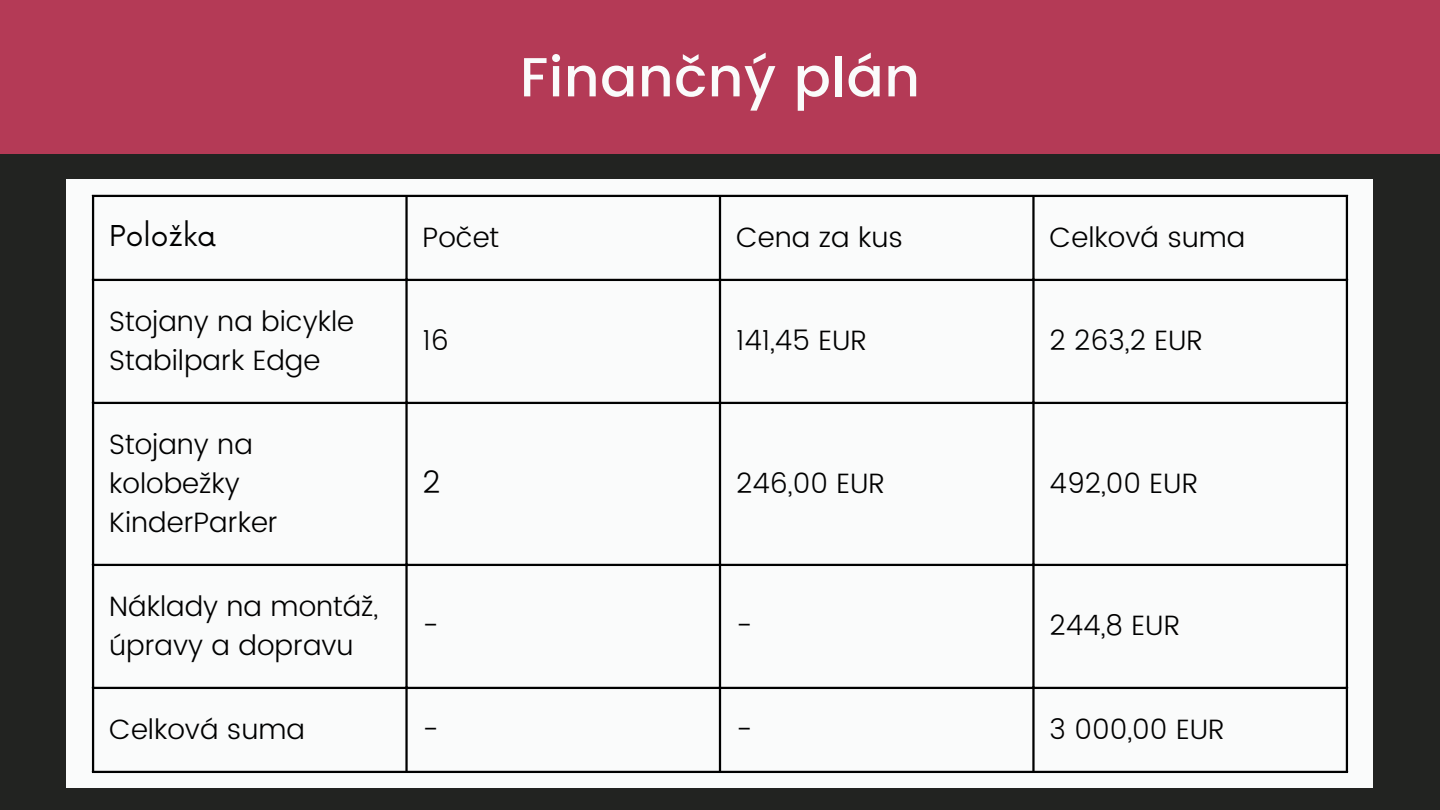
<style>
.page{position:relative;width:1440px;height:810px;background:#222321}
.page>*{position:absolute;margin:0;border:0;box-sizing:border-box;transform-origin:0 0}
.t1{font:500 55px "Poppins";letter-spacing:.01em;color:#fafbfb}
.t2{font:300 31px "Poppins";color:#000}
.t3{font:300 28px/39px "Poppins";color:#000}
.t4{font:28px "Now";color:#000}
</style>
<div class="page">
<div style="left:67px;top:180px;width:1306px;height:608px;background:#fafbfb"></div>
<div style="left:0;top:0;width:1440px;height:154px;background:#b43a56"></div>
<hr style="left:92px;top:197px;width:2px;height:574px;background:#000">
<hr style="left:405px;top:197px;width:3px;height:574px;background:#000">
<hr style="left:719px;top:197px;width:2px;height:574px;background:#000">
<hr style="left:1032px;top:197px;width:3px;height:574px;background:#000">
<hr style="left:1346px;top:197px;width:2px;height:574px;background:#000">
<hr style="left:92px;top:195px;width:1256px;height:2px;background:#000">
<hr style="left:92px;top:279px;width:1256px;height:2px;background:#000">
<hr style="left:92px;top:402px;width:1256px;height:2px;background:#000">
<hr style="left:92px;top:564px;width:1256px;height:2px;background:#000">
<hr style="left:92px;top:687px;width:1256px;height:2px;background:#000">
<hr style="left:92px;top:771px;width:1256px;height:2px;background:#000">
<p class="t1" style="left:520px;top:45px;width:402px">Finančný plán</p>
<p class="t4" style="left:109px;top:220px;width:108px">Položka</p>
<h1 class="t3" style="left:423px;top:217px;width:78px">Počet</h1>
<p class="t3" style="left:736px;top:217px;width:168px">Cena za kus</p>
<p class="t3" style="left:1050px;top:217px;width:197px">Celková suma</p>
<p class="t3" style="left:109px;top:301px;width:246px">Stojany na bicykle<br>Stabilpark Edge</p>
<p class="t3" style="left:109px;top:424px;width:170px">Stojany na kolobežky<br>KinderParker</p>
<p class="t3" style="left:109px;top:586px;width:271px">Náklady na montáž, úpravy a dopravu</p>
<p class="t3" style="left:423px;top:321px;width:28px">16</p>
<p class="t3" style="left:736px;top:321px;width:133px">141,45 EUR</p>
<p class="t3" style="left:1050px;top:321px;width:155px">2 263,2 EUR</p>
<p class="t2" style="left:423px;top:464px;width:20px">2</p>
<p class="t3" style="left:736px;top:463px;width:151px">246,00 EUR</p>
<p class="t3" style="left:1050px;top:463px;width:150px">492,00 EUR</p>
<p class="t3" style="left:423px;top:606px;width:18px">-</p>
<p class="t3" style="left:736px;top:606px;width:18px">-</p>
<p class="t3" style="left:1050px;top:606px;width:132px">244,8 EUR</p>
<p class="t3" style="left:109px;top:709px;width:197px">Celková suma</p>
<p class="t3" style="left:423px;top:709px;width:18px">-</p>
<p class="t3" style="left:736px;top:709px;width:18px">-</p>
<p class="t3" style="left:1050px;top:709px;width:177px">3 000,00 EUR</p>
</div>
